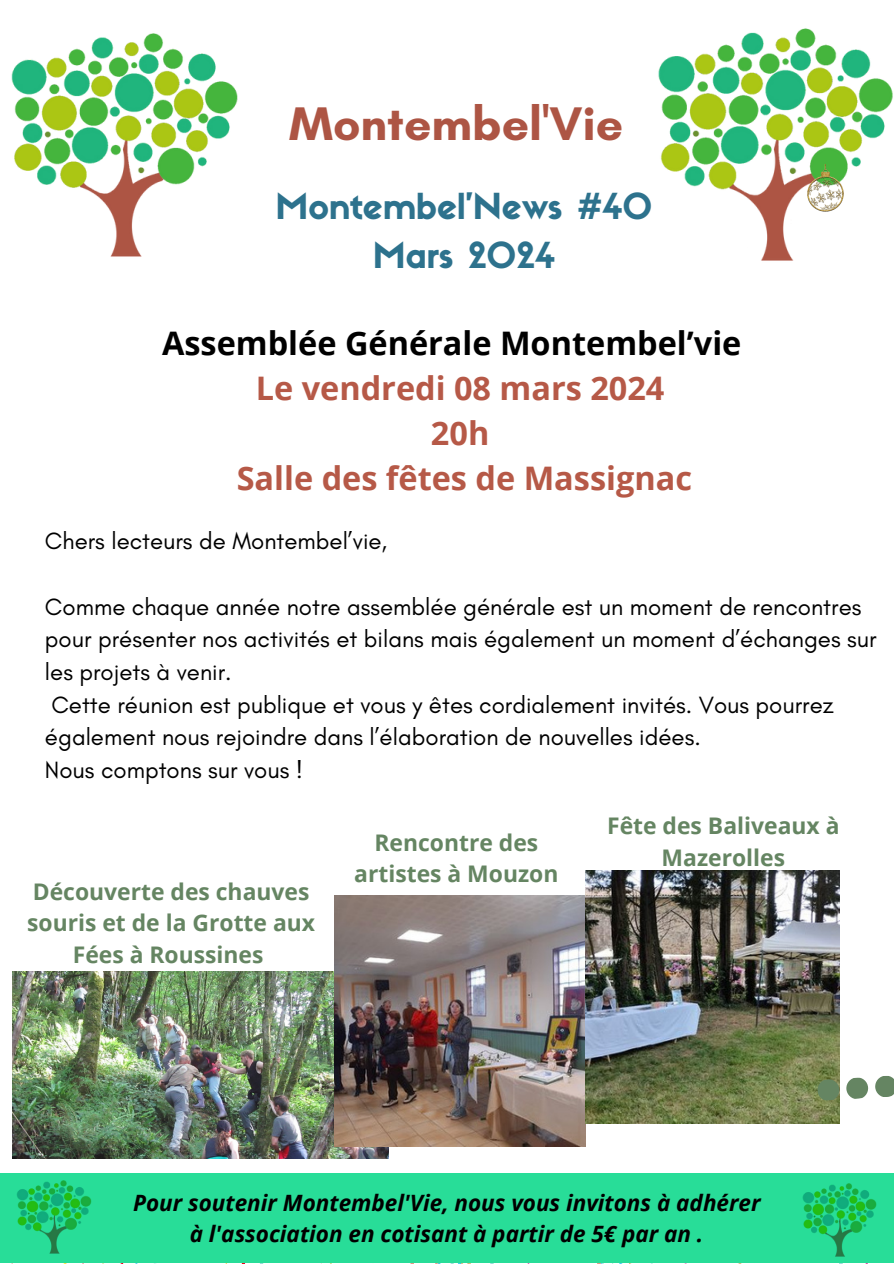
<style>
.page{position:relative;width:894px;height:1264px;background:#fff}
.page>*{position:absolute;margin:0;border:0;box-sizing:border-box;transform-origin:0 0}
.t1{font:700 48px "Glacial Indifference";color:#ad5544}
.t2{font:35.25px/48.4px "Sifonn Basic";color:#2d728d;text-align:center}
.t3{font:700 32.4px "Open Sans";color:#b65947}
.t4{font:700 32.4px "Open Sans";color:#000}
.t5{font:24px/32.7px "Glacial Indifference";color:#000}
.t6{font:700 22.8px/31.5px "Open Sans";color:#658562;text-align:center}
.t7{font:italic 700 22.5px/30.3px "Open Sans";color:#000;text-align:center}
</style>
<div class="page">
<img style="left:11px;top:33px;width:227px;height:224px">
<img style="left:658px;top:28px;width:235px;height:233px">
<img style="left:806px;top:164px;width:36px;height:48px">
<svg style="left:0;top:1262px;width:24px;height:1px"></svg>
<svg style="left:54px;top:1262px;width:37px;height:1px"></svg>
<svg style="left:101px;top:1262px;width:38px;height:1px"></svg>
<svg style="left:146px;top:1262px;width:41px;height:1px"></svg>
<svg style="left:215px;top:1262px;width:38px;height:1px"></svg>
<svg style="left:259px;top:1262px;width:26px;height:1px"></svg>
<svg style="left:292px;top:1262px;width:40px;height:2px"></svg>
<svg style="left:526px;top:1262px;width:20px;height:1px"></svg>
<svg style="left:362px;top:1262px;width:113px;height:2px"></svg>
<svg style="left:553px;top:1262px;width:81px;height:2px"></svg>
<svg style="left:665px;top:1262px;width:37px;height:1px"></svg>
<svg style="left:712px;top:1262px;width:63px;height:1px"></svg>
<svg style="left:864px;top:1262px;width:12px;height:1px"></svg>
<div style="left:0;top:1173px;width:893px;height:89px;background:#28dd98"></div>
<img style="left:16px;top:1180px;width:76px;height:74px">
<img style="left:802px;top:1183px;width:75px;height:74px">
<img style="left:12px;top:971px;width:376px;height:187px">
<img style="left:334px;top:895px;width:251px;height:251px">
<img style="left:585px;top:870px;width:253px;height:253px">
<svg style="left:816px;top:1074px;width:77px;height:27px"></svg>
<p class="t1" style="left:289px;top:95px;width:335px">Montembel'Vie</p>
<h3 class="t2" style="left:275px;top:186px;width:378px">Montembel'News #40<br>Mars 2024</h3>
<h3 class="t4" style="left:162px;top:320px;width:580px">Assemblée Générale Montembel’vie</h3>
<h3 class="t3" style="left:256px;top:365px;width:410px">Le vendredi 08 mars 2024</h3>
<h3 class="t3" style="left:431px;top:410px;width:60px">20h</h3>
<h3 class="t3" style="left:237px;top:455px;width:456px">Salle des fêtes de Massignac</h3>
<p class="t5" style="left:45px;top:524px;width:343px">Chers lecteurs de Montembel’vie,</p>
<h3 class="t5" style="left:45px;top:590px;width:832px">Comme chaque année notre assemblée générale est un moment de rencontres pour présenter nos activités et bilans mais également un moment d’échanges sur les projets à venir.</h3>
<p class="t5" style="left:45px;top:688px;width:790px">Cette réunion est publique et vous y êtes cordialement invités. Vous pourrez également nous rejoindre dans l’élaboration de nouvelles idées.</p>
<p class="t5" style="left:45px;top:753px;width:259px">Nous comptons sur vous !</p>
<p class="t6" style="left:27px;top:875px;width:289px">Découverte des chauves souris et de la Grotte aux<br>Fées à Roussines</p>
<p class="t6" style="left:354px;top:826px;width:206px">Rencontre des artistes à Mouzon</p>
<h3 class="t6" style="left:607px;top:809px;width:234px">Fête des Baliveaux à<br>Mazerolles</h3>
<h2 class="t7" style="left:133px;top:1187px;width:629px">Pour soutenir Montembel'Vie, nous vous invitons à adhérer à l'association en cotisant à partir de 5€ par an .</h2>
</div>
